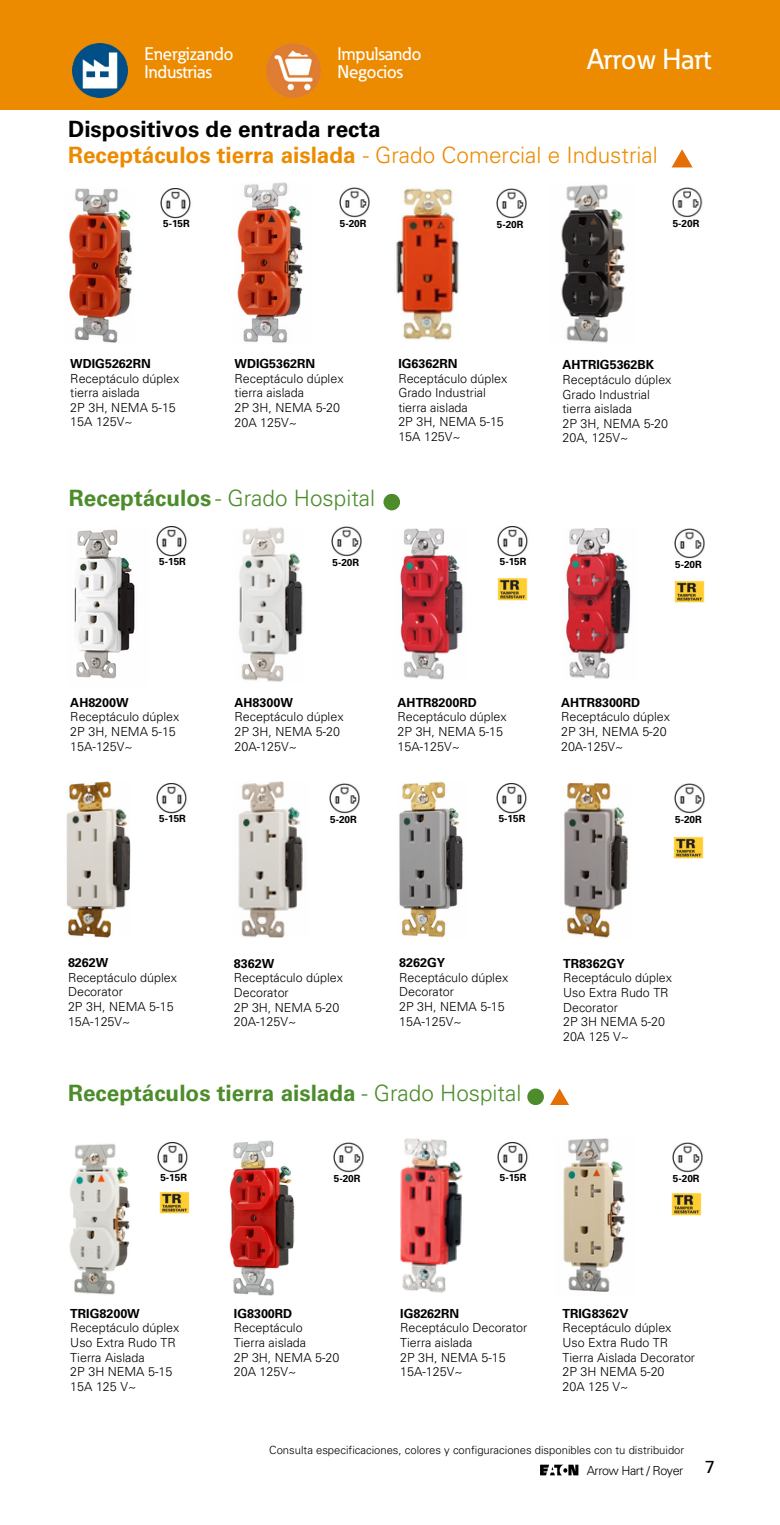
<style>
.page{position:relative;width:780px;height:1525px;background:#fff}
.page>*{position:absolute;margin:0;border:0;box-sizing:border-box;transform-origin:0 0}
.t1{font:500 28.5px "Eaton";color:#fff}
.t2{font:300 22.5px "Univers LT Std";color:#ed8b00}
.t3{font:700 22.5px "Univers LT Std";color:#4c8c2b}
.t4{font:700 22.5px "Univers LT Std";color:#000}
.t5{font:300 22.5px "Univers LT Std";color:#4c8c2b}
.t6{font:500 18px/18px "Eaton";color:#fff}
.t7{font:17.5px "Univers LT Std";color:#000}
.t8{font:300 12.5px/14.5px "Univers LT Std";color:#000}
.t9{font:300 12.5px "Univers LT Std";letter-spacing:-.035em;color:#000}
.t10{font:300 11.25px "Univers LT Std";color:#000}
.t11{font:700 10px "Univers LT Std";color:#000}
.s1{font-weight:700}
.s2{font-weight:300}
</style>
<div class="page">
<div style="left:0;top:0;width:780px;height:109px;background:#ed8b00"></div>
<img style="left:73px;top:43px;width:54px;height:55px">
<img style="left:266px;top:43px;width:55px;height:55px">
<img style="left:540px;top:1464px;width:39px;height:12px">
<svg style="left:672px;top:149px;width:21px;height:18px"></svg>
<img style="left:339px;top:187px;width:30px;height:30px">
<img style="left:672px;top:187px;width:30px;height:30px">
<div style="left:383px;top:494px;width:17px;height:16px;background:#4c8c2b;border-radius:50%"></div>
<div style="left:527px;top:1088px;width:17px;height:17px;background:#4c8c2b;border-radius:50%"></div>
<svg style="left:550px;top:1088px;width:19px;height:17px"></svg>
<img style="left:332px;top:527px;width:30px;height:30px">
<img style="left:675px;top:528px;width:30px;height:30px">
<img style="left:497px;top:527px;width:31px;height:30px">
<img style="left:330px;top:783px;width:30px;height:30px">
<img style="left:157px;top:783px;width:30px;height:30px">
<img style="left:675px;top:783px;width:30px;height:30px">
<img style="left:496px;top:783px;width:31px;height:30px">
<img style="left:497px;top:578px;width:30px;height:22px">
<img style="left:675px;top:580px;width:30px;height:22px">
<img style="left:674px;top:836px;width:30px;height:22px">
<img style="left:333px;top:1142px;width:30px;height:30px">
<img style="left:158px;top:1142px;width:30px;height:30px">
<img style="left:672px;top:1142px;width:30px;height:30px">
<img style="left:497px;top:1142px;width:31px;height:30px">
<img style="left:159px;top:1191px;width:30px;height:22px">
<img style="left:672px;top:1192px;width:30px;height:23px">
<img style="left:561px;top:184px;width:64px;height:159px">
<img style="left:74px;top:529px;width:61px;height:150px">
<img style="left:157px;top:527px;width:30px;height:30px">
<img style="left:239px;top:527px;width:64px;height:155px">
<img style="left:400px;top:528px;width:63px;height:152px">
<img style="left:566px;top:528px;width:65px;height:151px">
<img style="left:237px;top:182px;width:66px;height:161px">
<img style="left:69px;top:188px;width:63px;height:155px">
<img style="left:161px;top:189px;width:30px;height:30px">
<img style="left:238px;top:781px;width:65px;height:156px">
<img style="left:66px;top:781px;width:65px;height:156px">
<img style="left:399px;top:782px;width:64px;height:156px">
<img style="left:564px;top:783px;width:64px;height:155px">
<img style="left:563px;top:1138px;width:62px;height:154px">
<img style="left:400px;top:1138px;width:63px;height:155px">
<img style="left:229px;top:1140px;width:66px;height:156px">
<img style="left:70px;top:1144px;width:60px;height:151px">
<img style="left:396px;top:188px;width:63px;height:152px">
<img style="left:496px;top:189px;width:30px;height:30px">
<p class="t6" style="left:144px;top:45px;width:90px">Energizando<br>Industrias</p>
<p class="t6" style="left:337px;top:45px;width:85px">Impulsando<br>Negocios</p>
<h5 class="t1" style="left:587px;top:42px;width:125px">Arrow Hart</h5>
<p class="t4" style="left:68px;top:121px;width:314px">Dispositivos de entrada recta</p>
<p class="t2" style="left:68px;top:146px;width:591px"><span class="s1">Receptáculos tierra aislada</span> - Grado Comercial e Industrial</p>
<p class="t11" style="left:163px;top:220px;width:28px">5-15R</p>
<h1 class="t11" style="left:340px;top:220px;width:28px">5-20R</h1>
<h2 class="t11" style="left:673px;top:220px;width:28px">5-20R</h2>
<p class="t11" style="left:497px;top:221px;width:28px">5-20R</p>
<p class="t8" style="left:70px;top:358px;width:111px"><span class="s1">WDIG5262RN<br></span>Receptáculo dúplex tierra aislada<br>2P 3H, NEMA 5-15<br>15A 125V~</p>
<p class="t8" style="left:235px;top:358px;width:111px"><span class="s1">WDIG5362RN<br></span>Receptáculo dúplex tierra aislada<br>2P 3H, NEMA 5-20</p>
<h5 class="t8" style="left:235px;top:416px;width:64px">20A 125V~</h5>
<p class="t8" style="left:398px;top:358px;width:111px"><span class="s1">IG6362RN<br></span>Receptáculo dúplex<br>Grado Industrial tierra aislada<br>2P 3H, NEMA 5-15<br>15A 125V~</p>
<h5 class="t8" style="left:562px;top:359px;width:111px"><span class="s1">AHTRIG5362BK<br></span>Receptáculo dúplex<br>Grado Industrial tierra aislada<br>2P 3H, NEMA 5-20<br>20A, 125V~</h5>
<h5 class="t5" style="left:69px;top:489px;width:308px"><span class="s1">Receptáculos</span> - Grado Hospital</h5>
<h5 class="t11" style="left:159px;top:558px;width:28px">5-15R</h5>
<p class="t11" style="left:332px;top:559px;width:28px">5-20R</p>
<p class="t11" style="left:500px;top:558px;width:28px">5-15R</p>
<p class="t11" style="left:675px;top:560px;width:28px">5-20R</p>
<p class="t8" style="left:70px;top:697px;width:111px"><span class="s1">AH8200W<br></span>Receptáculo dúplex<br>2P 3H, NEMA 5-15<br>15A-125V~</p>
<p class="t8" style="left:235px;top:697px;width:111px"><span class="s1">AH8300W<br></span>Receptáculo dúplex<br>2P 3H, NEMA 5-20<br>20A-125V~</p>
<p class="t8" style="left:561px;top:697px;width:111px"><span class="s1">AHTR8300RD<br></span>Receptáculo dúplex<br>2P 3H, NEMA 5-20<br>20A-125V~</p>
<p class="t8" style="left:398px;top:697px;width:111px"><span class="s1">AHTR8200RD<br></span>Receptáculo dúplex<br>2P 3H, NEMA 5-15<br>15A-125V~</p>
<p class="t11" style="left:159px;top:814px;width:28px">5-15R</p>
<p class="t11" style="left:330px;top:815px;width:28px">5-20R</p>
<h5 class="t11" style="left:499px;top:814px;width:28px">5-15R</h5>
<p class="t11" style="left:675px;top:815px;width:28px">5-20R</p>
<p class="t8" style="left:399px;top:957px;width:111px"><span class="s1">8262GY<br></span>Receptáculo dúplex<br>Decorator<br>2P 3H, NEMA 5-15<br>15A-125V~</p>
<p class="t8" style="left:68px;top:957px;width:111px"><span class="s1">8262W<br></span>Receptáculo dúplex<br>Decorator<br>2P 3H, NEMA 5-15<br>15A-125V~</p>
<p class="t8" style="left:563px;top:957px;width:111px"><span class="s1">TR8362GY<br></span>Receptáculo dúplex<br>Uso Extra Rudo TR<br>Decorator<br>2P 3H NEMA 5-20<br>20A 125 V~</p>
<h5 class="t8" style="left:234px;top:957px;width:111px"><span class="s1">8362W<br></span>Receptáculo dúplex<br>Decorator<br>2P 3H, NEMA 5-20<br>20A-125V~</h5>
<p class="t3" style="left:68px;top:1084px;width:455px">Receptáculos tierra aislada <span class="s2">- Grado Hospital</span></p>
<p class="t11" style="left:160px;top:1173px;width:28px">5-15R</p>
<h3 class="t11" style="left:334px;top:1175px;width:28px">5-20R</h3>
<p class="t11" style="left:500px;top:1173px;width:28px">5-15R</p>
<p class="t11" style="left:673px;top:1175px;width:28px">5-20R</p>
<h5 class="t8" style="left:70px;top:1307px;width:111px"><span class="s1">TRIG8200W<br></span>Receptáculo dúplex<br>Uso Extra Rudo TR<br>Tierra Aislada<br>2P 3H NEMA 5-15<br>15A 125 V~</h5>
<p class="t8" style="left:234px;top:1307px;width:107px"><span class="s1">IG8300RD<br></span>Receptáculo<br>Tierra aislada<br>2P 3H, NEMA 5-20<br>20A 125V~</p>
<p class="t8" style="left:400px;top:1307px;width:129px"><span class="s1">IG8262RN<br></span>Receptáculo Decorator<br>Tierra aislada<br>2P 3H, NEMA 5-15<br>15A-125V~</p>
<p class="t8" style="left:562px;top:1307px;width:134px"><span class="s1">TRIG8362V<br></span>Receptáculo dúplex<br>Uso Extra Rudo TR<br>Tierra Aislada Decorator<br>2P 3H NEMA 5-20<br>20A 125 V~</p>
<h3 class="t10" style="left:269px;top:1445px;width:417px">Consulta especificaciones, colores y configuraciones disponibles con tu distribuidor</h3>
<p class="t9" style="left:587px;top:1465px;width:98px">Arrow Hart / Royer</p>
<h2 class="t7" style="left:705px;top:1460px;width:11px">7</h2>
</div>
